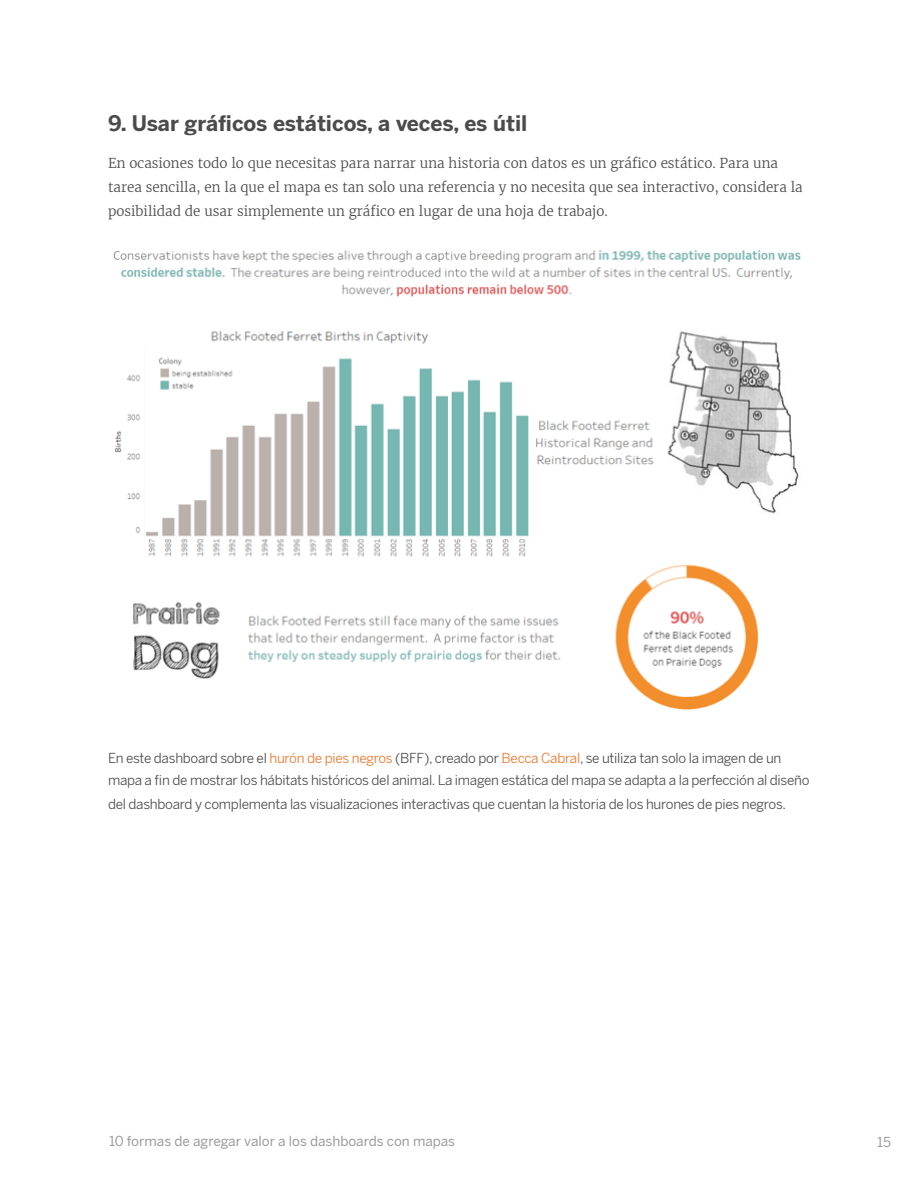
<style>
.page{position:relative;width:918px;height:1188px;background:#fff}
.page>*{position:absolute;margin:0;border:0;box-sizing:border-box;transform-origin:0 0}
.BODYCOPY-standard{font:700 21px "Benton Sans";letter-spacing:-.005em;color:#4b4b4b}
.BODYCOPY-standard-2{font:13.5px/22.5px "Benton Sans";letter-spacing:-.02em;color:#4b4b4b}
.BODYCOPY-standard-3{font:300 13.5px/24px "Merriweather";color:#4b4b4b}
.t1{font:13.5px "Benton Sans";color:#9b9b9b}
.s1{color:#e8762c}
</style>
<div class="page">
<img style="left:113px;top:250px;width:688px;height:460px">
<p class="BODYCOPY-standard" style="left:108px;top:110px;width:421px">9. Usar gráficos estáticos, a veces, es útil</p>
<p class="BODYCOPY-standard-3" style="left:108px;top:151px;width:696px">En ocasiones todo lo que necesitas para narrar una historia con datos es un gráfico estático. Para una tarea sencilla, en la que el mapa es tan solo una referencia y no necesita que sea interactivo, considera la posibilidad de usar simplemente un gráfico en lugar de una hoja de trabajo.</p>
<p class="BODYCOPY-standard-2" style="left:108px;top:747px;width:703px">En este dashboard sobre el <span class="s1">hurón de pies negros</span> (BFF), creado por <span class="s1">Becca Cabral</span>, se utiliza tan solo la imagen de un mapa a fin de mostrar los hábitats históricos del animal. La imagen estática del mapa se adapta a la perfección al diseño</p>
<p class="BODYCOPY-standard-2" style="left:108px;top:793px;width:680px">del dashboard y complementa las visualizaciones interactivas que cuentan la historia de los hurones de pies negros.</p>
<p class="t1" style="left:109px;top:1133px;width:348px">10 formas de agregar valor a los dashboards con mapas</p>
<p class="t1" style="left:877px;top:1134px;width:15px">15</p>
</div>
